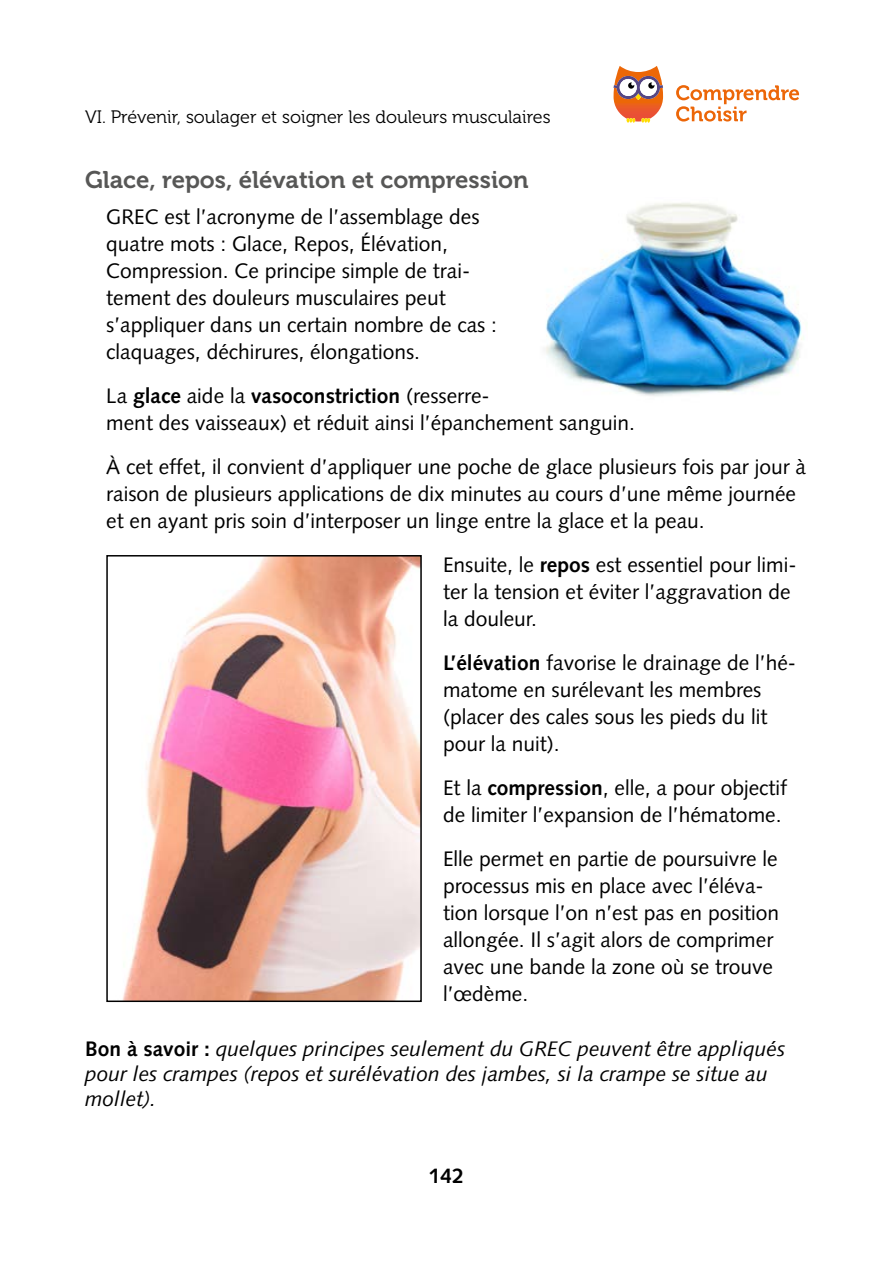
<style>
.page{position:relative;width:893px;height:1263px;background:#fff}
.page>*{position:absolute;margin:0;border:0;box-sizing:border-box;transform-origin:0 0}
.t1{font:24px "Museo 700";color:#575756}
.t2{font:21px/27px "Syntax LT";color:#000}
.t3{font:italic 21px/25.2px "Syntax LT";color:#000}
.t4{font:700 21px "Syntax LT";color:#000}
.t5{font:18px "Museo 300";color:#000}
.s1{font-weight:700}
.s2{font-weight:700;font-style:normal}
</style>
<div class="page">
<svg style="left:676px;top:85px;width:123px;height:37px"></svg>
<svg style="left:614px;top:66px;width:49px;height:57px"></svg>
<img style="left:123px;top:558px;width:296px;height:441px">
<div style="left:106px;top:555px;width:316px;height:447px;border:2px solid #000"></div>
<img style="left:545px;top:203px;width:258px;height:193px">
<p class="t5" style="left:85px;top:107px;width:467px">VI. Prévenir, soulager et soigner les douleurs musculaires</p>
<p class="t1" style="left:85px;top:166px;width:445px">Glace, repos, élévation et compression</p>
<p class="t2" style="left:106px;top:203px;width:392px">GREC est l’acronyme de l’assemblage des quatre mots : Glace, Repos, Élévation, Compression. Ce principe simple de trai&shy;tement des douleurs musculaires peut s’appliquer dans un certain nombre de cas : claquages, déchirures, élongations.</p>
<p class="t2" style="left:106px;top:382px;width:530px">La <span class="s1">glace</span> aide la <span class="s1">vasoconstriction</span> (resserre-<br>ment des vaisseaux) et réduit ainsi l’épanchement sanguin.</p>
<p class="t2" style="left:106px;top:453px;width:701px">À cet effet, il convient d’appliquer une poche de glace plusieurs fois par jour à raison de plusieurs applications de dix minutes au cours d’une même journée et en ayant pris soin d’interposer un linge entre la glace et la peau.</p>
<p class="t2" style="left:443px;top:551px;width:355px">Ensuite, le <span class="s1">repos</span> est essentiel pour limi&shy;ter la tension et éviter l’aggravation de la douleur.</p>
<p class="t2" style="left:443px;top:649px;width:354px"><span class="s1">L’élévation</span> favorise le drainage de l’hé&shy;matome en surélevant les membres (placer des cales sous les pieds du lit pour la nuit).</p>
<p class="t2" style="left:443px;top:774px;width:346px">Et la <span class="s1">compression</span>, elle, a pour objectif de limiter l’expansion de l’hématome.</p>
<p class="t2" style="left:443px;top:845px;width:338px">Elle permet en partie de poursuivre le processus mis en place avec l’éléva&shy;tion lorsque l’on n’est pas en position allongée. Il s’agit alors de comprimer avec une bande la zone où se trouve l’œdème.</p>
<p class="t3" style="left:85px;top:1036px;width:702px"><span class="s2">Bon à savoir :</span> quelques principes seulement du GREC peuvent être appliqués pour les crampes (repos et surélévation des jambes, si la crampe se situe au mollet).</p>
<p class="t4" style="left:429px;top:1164px;width:37px">142</p>
</div>
